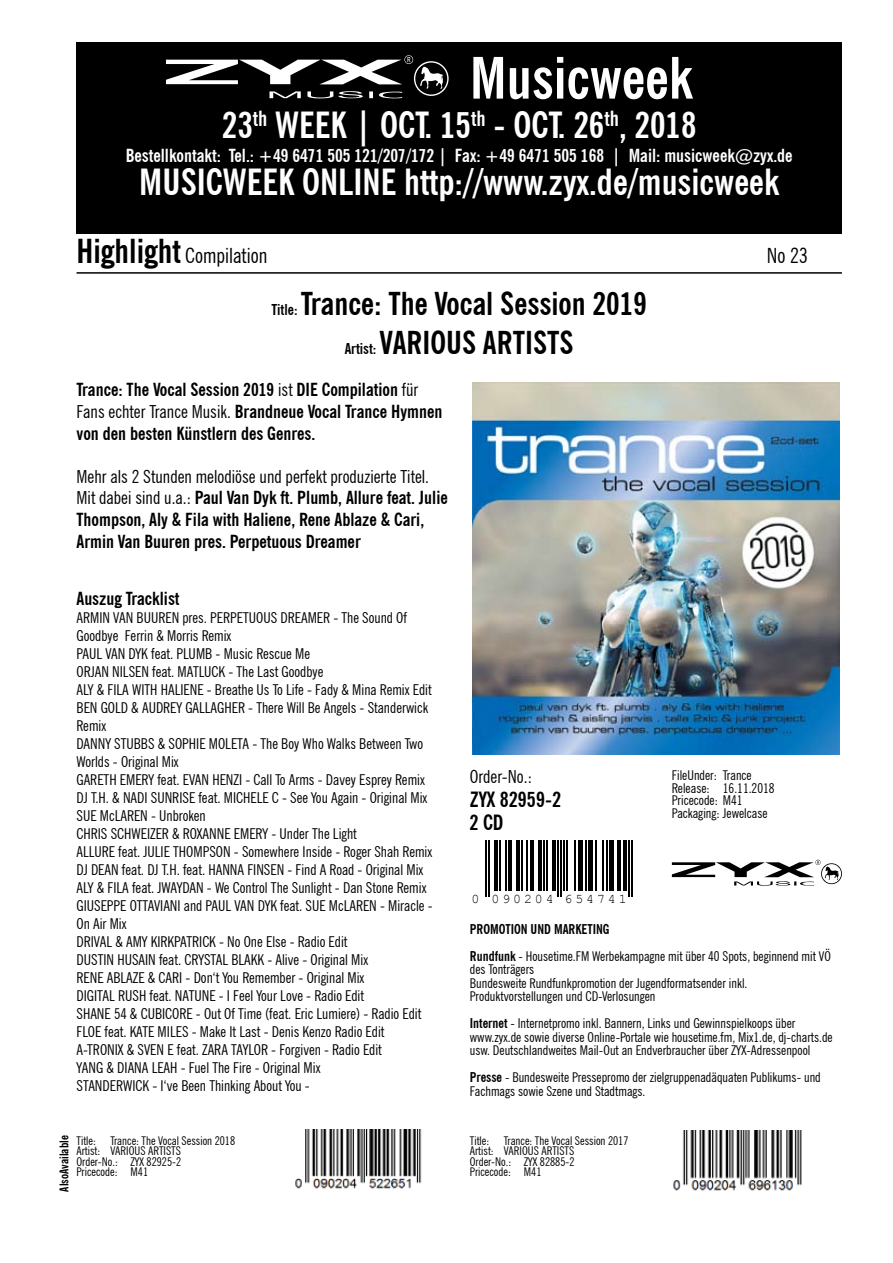
<style>
.page{position:relative;width:893px;height:1263px;background:#fff}
.page>*{position:absolute;margin:0;border:0;box-sizing:border-box;transform-origin:0 0}
.t1{font:700 condensed 57px "News Gothic BT";color:#fff}
.t2{font:700 condensed 36px/57.4px "News Gothic BT";color:#fff;text-align:center}
.t3{font:700 condensed 31.5px/38.2px "News Gothic BT";color:#000;text-align:center}
.t4{font:condensed 21px "News Gothic BT";color:#000}
.t5{font:700 condensed 21px "News Gothic BT";color:#000}
.t6{font:700 condensed 18px/21.6px "News Gothic BT";color:#000}
.t7{font:700 condensed 18px "News Gothic BT";color:#fff}
.t8{font:condensed 18px "News Gothic BT";color:#000}
.t9{font:condensed 15px/18px "News Gothic BT";color:#000}
.t10{font:condensed 13.5px/13.5px "News Gothic BT";color:#000}
.t11{font:13.35px "Courier New";letter-spacing:.215em;color:#000}
.t12{font:condensed 12px/10.6px "News Gothic BT";color:#000}
.t13{font:700 condensed 12px "News Gothic BT";color:#000}
.s1{font-weight:700;font-size:33px}
.s2{font-size:15px}
.s3{font-weight:400}
.s4{font-weight:700}
</style>
<div class="page">
<div style="left:77px;top:43px;width:765px;height:191px;background:#000"></div>
<svg style="left:166px;top:55px;width:283px;height:43px"></svg>
<hr style="left:77px;top:272px;width:765px;height:2px;background:#000">
<img style="left:473px;top:383px;width:366px;height:372px">
<hr style="left:485px;top:840px;width:2px;height:57px;background:#000">
<hr style="left:488px;top:840px;width:2px;height:57px;background:#000">
<hr style="left:495px;top:840px;width:3px;height:50px;background:#000">
<hr style="left:499px;top:840px;width:2px;height:50px;background:#000">
<hr style="left:506px;top:840px;width:1px;height:50px;background:#000">
<hr style="left:509px;top:840px;width:3px;height:50px;background:#000">
<hr style="left:516px;top:840px;width:4px;height:50px;background:#000">
<hr style="left:521px;top:840px;width:2px;height:50px;background:#000">
<hr style="left:526px;top:840px;width:1px;height:50px;background:#000">
<hr style="left:530px;top:840px;width:4px;height:50px;background:#000">
<hr style="left:538px;top:840px;width:3px;height:50px;background:#000">
<hr style="left:543px;top:840px;width:1px;height:50px;background:#000">
<hr style="left:546px;top:840px;width:1px;height:50px;background:#000">
<hr style="left:552px;top:840px;width:3px;height:50px;background:#000">
<hr style="left:557px;top:840px;width:1px;height:57px;background:#000">
<hr style="left:560px;top:840px;width:1px;height:57px;background:#000">
<hr style="left:563px;top:840px;width:2px;height:50px;background:#000">
<hr style="left:566px;top:840px;width:2px;height:50px;background:#000">
<hr style="left:574px;top:840px;width:1px;height:50px;background:#000">
<hr style="left:579px;top:840px;width:4px;height:50px;background:#000">
<hr style="left:585px;top:840px;width:1px;height:50px;background:#000">
<div style="left:588px;top:840px;width:5px;height:50px;background:#000"></div>
<hr style="left:596px;top:840px;width:1px;height:50px;background:#000">
<hr style="left:602px;top:840px;width:1px;height:50px;background:#000">
<hr style="left:606px;top:840px;width:2px;height:50px;background:#000">
<hr style="left:610px;top:840px;width:4px;height:50px;background:#000">
<hr style="left:617px;top:840px;width:3px;height:50px;background:#000">
<hr style="left:624px;top:840px;width:3px;height:50px;background:#000">
<hr style="left:628px;top:840px;width:2px;height:57px;background:#000">
<hr style="left:631px;top:840px;width:2px;height:57px;background:#000">
<svg style="left:672px;top:860px;width:170px;height:26px"></svg>
<img style="left:295px;top:1130px;width:127px;height:59px">
<img style="left:673px;top:1130px;width:129px;height:61px">
<h1 class="t1" style="left:470px;top:43px;width:224px">Musicweek</h1>
<h2 class="t2" style="left:139px;top:96px;width:641px">23<sup>th</sup> WEEK | OCT. 15<sup>th</sup> - OCT. 26<sup>th</sup>, 2018<br>MUSICWEEK ONLINE http://www.zyx.de/musicweek</h2>
<h3 class="t4" style="left:77px;top:243px;width:192px"><span class="s1">Highlight</span> Compilation</h3>
<h3 class="t4" style="left:767px;top:243px;width:42px">No 23</h3>
<h3 class="t3" style="left:272px;top:285px;width:377px"><span class="s2">Title:</span> Trance: The Vocal Session 2019<br><span class="s2">Artist:</span> VARIOUS ARTISTS</h3>
<p class="t6" style="left:77px;top:379px;width:367px">Trance: The Vocal Session 2019 <span class="s3">ist</span> DIE Compilation <span class="s3">für<br>Fans echter Trance Musik.</span> Brandneue Vocal Trance Hymnen von den besten Künstlern des Genres.</p>
<p class="t6" style="left:77px;top:465px;width:373px"><span class="s3">Mehr als 2 Stunden melodiöse und perfekt produzierte Titel.<br>Mit dabei sind u.a.:</span> Paul Van Dyk ft. Plumb, Allure feat. Julie Thompson, Aly &amp; Fila with Haliene, Rene Ablaze &amp; Cari, Armin Van Buuren pres. Perpetuous Dreamer</p>
<p class="t7" style="left:126px;top:144px;width:668px">Bestellkontakt: Tel.: +49 6471 505 121/207/172 | Fax: +49 6471 505 168 | Mail: musicweek@zyx.de</p>
<p class="t6" style="left:77px;top:588px;width:104px">Auszug Tracklist</p>
<p class="t9" style="left:77px;top:609px;width:358px">ARMIN VAN BUUREN pres. PERPETUOUS DREAMER - The Sound Of Goodbye Ferrin &amp; Morris Remix<br>PAUL VAN DYK feat. PLUMB - Music Rescue Me<br>ORJAN NILSEN feat. MATLUCK - The Last Goodbye<br>ALY &amp; FILA WITH HALIENE - Breathe Us To Life - Fady &amp; Mina Remix Edit BEN GOLD &amp; AUDREY GALLAGHER - There Will Be Angels - Standerwick Remix<br>DANNY STUBBS &amp; SOPHIE MOLETA - The Boy Who Walks Between Two Worlds - Original Mix<br>GARETH EMERY feat. EVAN HENZI - Call To Arms - Davey Esprey Remix DJ T.H. &amp; NADI SUNRISE feat. MICHELE C - See You Again - Original Mix SUE McLAREN - Unbroken<br>CHRIS SCHWEIZER &amp; ROXANNE EMERY - Under The Light<br>ALLURE feat. JULIE THOMPSON - Somewhere Inside - Roger Shah Remix DJ DEAN feat. DJ T.H. feat. HANNA FINSEN - Find A Road - Original Mix ALY &amp; FILA feat. JWAYDAN - We Control The Sunlight - Dan Stone Remix GIUSEPPE OTTAVIANI and PAUL VAN DYK feat. SUE McLAREN - Miracle - On Air Mix<br>DRIVAL &amp; AMY KIRKPATRICK - No One Else - Radio Edit<br>DUSTIN HUSAIN feat. CRYSTAL BLAKK - Alive - Original Mix<br>RENE ABLAZE &amp; CARI - Don‘t You Remember - Original Mix<br>DIGITAL RUSH feat. NATUNE - I Feel Your Love - Radio Edit<br>SHANE 54 &amp; CUBICORE - Out Of Time (feat. Eric Lumiere) - Radio Edit FLOE feat. KATE MILES - Make It Last - Denis Kenzo Radio Edit A-TRONIX &amp; SVEN E feat. ZARA TAYLOR - Forgiven - Radio Edit<br>YANG &amp; DIANA LEAH - Fuel The Fire - Original Mix<br>STANDERWICK - I‘ve Been Thinking About You -</p>
<p class="t8" style="left:470px;top:766px;width:64px">Order-No.:</p>
<h3 class="t5" style="left:470px;top:786px;width:93px">ZYX 82959-2</h3>
<h3 class="t5" style="left:469px;top:809px;width:36px">2 CD</h3>
<p class="t11" style="left:471px;top:890px;width:157px">0 090204 654741</p>
<p class="t10" style="left:672px;top:769px;width:104px;line-height:12.8px">FileUnder: Trance<br>Release: 16.11.2018<br>Pricecode: M41<br>Packaging: Jewelcase</p>
<p class="t10" style="left:470px;top:915px;width:363px;line-height:27px"><span class="s4">PROMOTION UND MARKETING<br>Rundfunk</span> - Housetime.FM Werbekampagne mit über 40 Spots, beginnend mit VÖ</p>
<p class="t10" style="left:470px;top:963px;width:279px">des Tonträgers<br>Bundesweite Rundfunkpromotion der Jugendformatsender inkl.<br>Produktvorstellungen und CD-Verlosungen</p>
<p class="t10" style="left:470px;top:1017px;width:364px"><span class="s4">Internet</span> - Internetpromo inkl. Bannern, Links und Gewinnspielkoops über www.zyx.de sowie diverse Online-Portale wie housetime.fm, Mix1.de, dj-charts.de usw. Deutschlandweites Mail-Out an Endverbraucher über ZYX-Adressenpool</p>
<p class="t10" style="left:470px;top:1071px;width:352px"><span class="s4">Presse</span> - Bundesweite Pressepromo der zielgruppenadäquaten Publikums- und<br>Fachmags sowie Szene und Stadtmags.</p>
<p class="t13" style="left:57px;top:1191px;width:58px;rotate:-90deg">AlsoAvailable</p>
<p class="t12" style="left:77px;top:1135px;width:160px">Title: Trance: The Vocal Session 2018<br>Artist: VARIOUS ARTISTS<br>Order-No.: ZYX 82925-2<br>Pricecode: M41</p>
<p class="t12" style="left:470px;top:1135px;width:160px">Title: Trance: The Vocal Session 2017<br>Artist: VARIOUS ARTISTS<br>Order-No.: ZYX 82885-2<br>Pricecode: M41</p>
</div>
